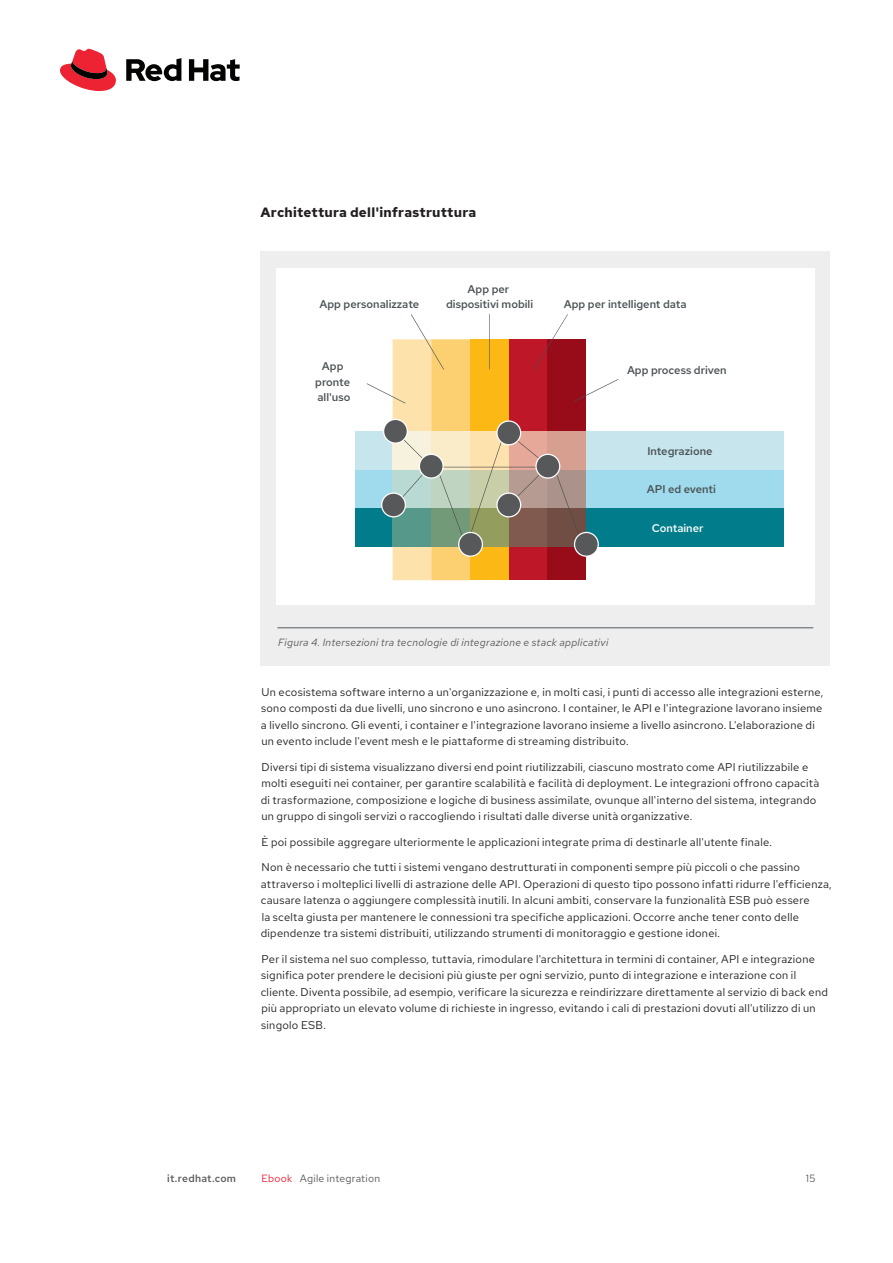
<style>
.page{position:relative;width:893px;height:1263px;background:#fff}
.page>*{position:absolute;margin:0;border:0;box-sizing:border-box;transform-origin:0 0}
.Main_-_Subhead_3{font:700 13.5px "Red Hat Text";letter-spacing:.02em;color:#231f20}
.Main_-_Body{font:11.25px/16.5px "Red Hat Text";letter-spacing:.02em;color:#231f20}
.t1{font:500 11.25px/15.5px "Red Hat Text";color:#495053;text-align:center}
.t2{font:500 11.25px "Red Hat Text";color:#fff}
.Main_-_Image_Caption{font:italic 10.5px "Red Hat Text";letter-spacing:.025em;color:#57585a}
.Footer_-_Running_Foo{font:10.5px "Red Hat Text";letter-spacing:.025em;color:#57585a}
.t3{font:500 10.5px "Red Hat Text";letter-spacing:.02em;color:#57585a}
.s1{color:#ed2133}
</style>
<div class="page">
<div style="left:261px;top:251px;width:569px;height:415px;background:#eeeeef"></div>
<div style="left:277px;top:269px;width:538px;height:336px;background:#fff"></div>
<div style="left:356px;top:432px;width:428px;height:38px;background:#c6e5ec"></div>
<div style="left:356px;top:470px;width:428px;height:38px;background:#9fdbec"></div>
<div style="left:356px;top:508px;width:428px;height:39px;background:#007c8a"></div>
<div style="left:547px;top:339px;width:39px;height:241px;background:#980c19"></div>
<div style="left:547px;top:432px;width:39px;height:38px;background:#d79f90"></div>
<div style="left:547px;top:470px;width:39px;height:38px;background:#ab928a"></div>
<div style="left:547px;top:508px;width:39px;height:39px;background:#704e43"></div>
<svg style="left:556px;top:475px;width:23px;height:60px"></svg>
<svg style="left:381px;top:339px;width:179px;height:241px;background:#c6a379"></svg>
<svg style="left:574px;top:532px;width:25px;height:25px"></svg>
<hr style="left:489px;top:314px;width:1px;height:55px;background:#495053">
<svg style="left:411px;top:314px;width:33px;height:55px"></svg>
<svg style="left:367px;top:383px;width:38px;height:20px"></svg>
<svg style="left:534px;top:314px;width:34px;height:56px"></svg>
<svg style="left:575px;top:379px;width:43px;height:22px"></svg>
<hr style="left:277px;top:627px;width:536px;height:1px;background:#57585a">
<svg style="left:60px;top:49px;width:56px;height:42px"></svg>
<svg style="left:126px;top:58px;width:114px;height:23px"></svg>
<p class="Main_-_Subhead_3" style="left:261px;top:203px;width:217px">Architettura dell'infrastruttura</p>
<p class="t1" style="left:319px;top:296px;width:101px">App personalizzate</p>
<p class="t1" style="left:315px;top:359px;width:37px">App pronte all'uso</p>
<p class="t1" style="left:446px;top:281px;width:89px">App per dispositivi mobili</p>
<p class="t1" style="left:564px;top:296px;width:124px">App per intelligent data</p>
<p class="t1" style="left:627px;top:362px;width:101px">App process driven</p>
<p class="t1" style="left:647px;top:443px;width:67px">Integrazione</p>
<p class="t1" style="left:647px;top:481px;width:71px">API ed eventi</p>
<p class="t2" style="left:652px;top:520px;width:53px">Container</p>
<p class="Main_-_Image_Caption" style="left:278px;top:636px;width:332px">Figura 4. Intersezioni tra tecnologie di integrazione e stack applicativi</p>
<p class="Main_-_Body" style="left:261px;top:683px;width:564px">Un ecosistema software interno a un'organizzazione e, in molti casi, i punti di accesso alle integrazioni esterne, sono composti da due livelli, uno sincrono e uno asincrono. I container, le API e l'integrazione lavorano insieme a livello sincrono. Gli eventi, i container e l'integrazione lavorano insieme a livello asincrono. L'elaborazione di un evento include l'event mesh e le piattaforme di streaming distribuito.</p>
<p class="Main_-_Body" style="left:261px;top:758px;width:560px">Diversi tipi di sistema visualizzano diversi end point riutilizzabili, ciascuno mostrato come API riutilizzabile e molti eseguiti nei container, per garantire scalabilità e facilità di deployment. Le integrazioni offrono capacità di trasformazione, composizione e logiche di business assimilate, ovunque all'interno del sistema, integrando un gruppo di singoli servizi o raccogliendo i risultati dalle diverse unità organizzative.</p>
<p class="Main_-_Body" style="left:262px;top:833px;width:512px">È poi possibile aggregare ulteriormente le applicazioni integrate prima di destinarle all'utente finale.</p>
<p class="Main_-_Body" style="left:261px;top:859px;width:572px">Non è necessario che tutti i sistemi vengano destrutturati in componenti sempre più piccoli o che passino attraverso i molteplici livelli di astrazione delle API. Operazioni di questo tipo possono infatti ridurre l'efficienza, causare latenza o aggiungere complessità inutili. In alcuni ambiti, conservare la funzionalità ESB può essere<br>la scelta giusta per mantenere le connessioni tra specifiche applicazioni. Occorre anche tener conto delle dipendenze tra sistemi distribuiti, utilizzando strumenti di monitoraggio e gestione idonei.</p>
<p class="Main_-_Body" style="left:261px;top:950px;width:569px">Per il sistema nel suo complesso, tuttavia, rimodulare l'architettura in termini di container, API e integrazione significa poter prendere le decisioni più giuste per ogni servizio, punto di integrazione e interazione con il cliente. Diventa possibile, ad esempio, verificare la sicurezza e reindirizzare direttamente al servizio di back end più appropriato un elevato volume di richieste in ingresso, evitando i cali di prestazioni dovuti all'utilizzo di un singolo ESB.</p>
<p class="t3" style="left:167px;top:1171px;width:70px">it.redhat.com</p>
<p class="Footer_-_Running_Foo" style="left:262px;top:1171px;width:120px"><span class="s1">Ebook</span> Agile integration</p>
<p class="Footer_-_Running_Foo" style="left:806px;top:1171px;width:11px">15</p>
</div>
